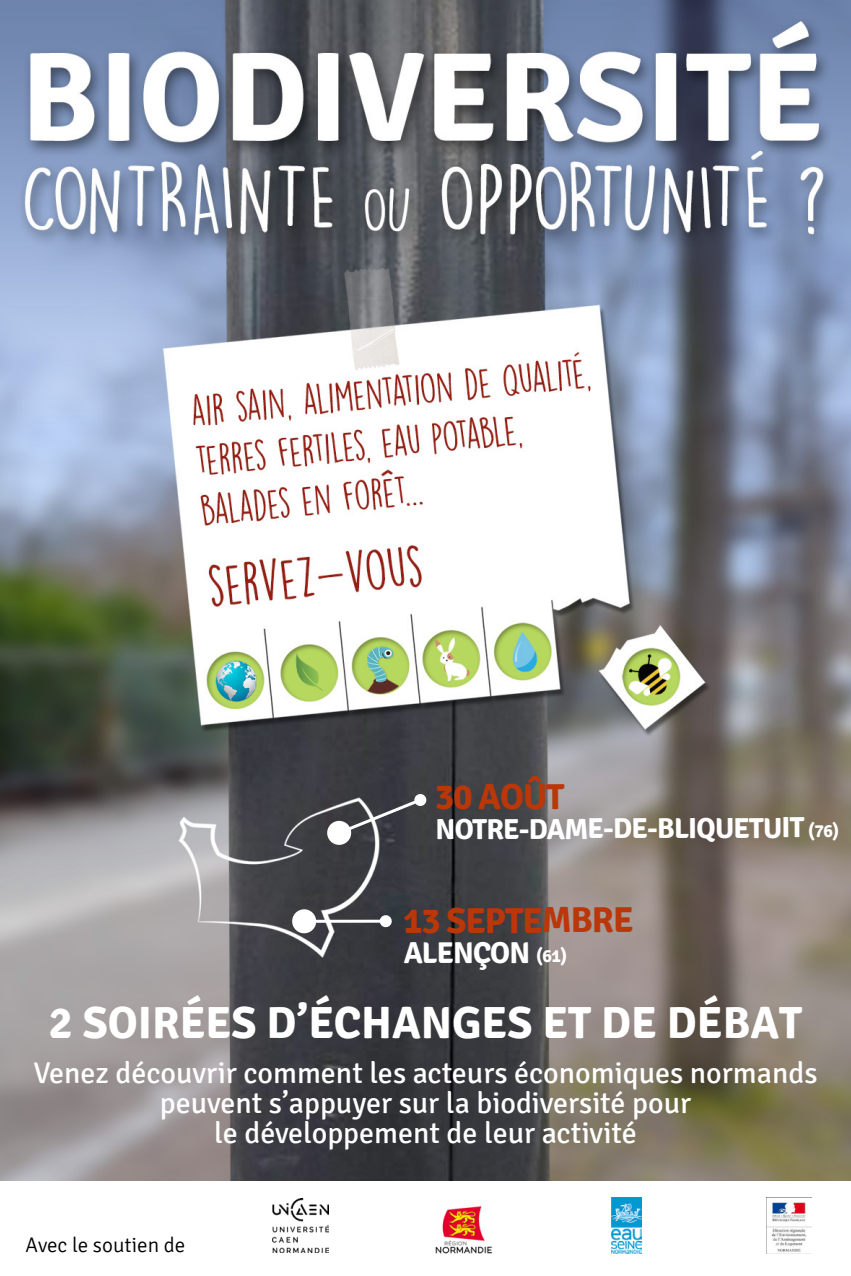
<style>
.page{position:relative;width:851px;height:1276px;background:#fff}
.page>*{position:absolute;margin:0;border:0;box-sizing:border-box;transform-origin:0 0}
.t1{font:700 45px "Signika";color:#fff}
.t2{font:700 36px "Signika";letter-spacing:-.035em;color:#ba3709}
.t3{font:30px/30px "Signika";color:#fff;text-align:center}
.t4{font:700 30px "Signika";letter-spacing:-.035em;color:#fff}
.t5{font:700 28.8px "Signika";letter-spacing:-.035em;color:#fff}
.t6{font:300 21px "Signika";color:#000}
.s1{font-size:18px}
</style>
<div class="page">
<img style="left:0;top:0;width:850px;height:1181px">
<img style="left:272px;top:1199px;width:57px;height:53px">
<img style="left:435px;top:1206px;width:56px;height:48px">
<img style="left:611px;top:1197px;width:30px;height:57px">
<img style="left:766px;top:1197px;width:45px;height:57px">
<svg style="left:335px;top:796px;width:89px;height:41px"></svg>
<div style="left:327px;top:821px;width:24px;height:24px;background:#fff;border-radius:50%"></div>
<div style="left:414px;top:794px;width:12px;height:12px;background:#fff;border-radius:50%"></div>
<svg style="left:317px;top:919px;width:62px;height:4px"></svg>
<svg style="left:290px;top:908px;width:27px;height:26px"></svg>
<svg style="left:379px;top:914px;width:13px;height:14px"></svg>
<p class="t2" style="left:435px;top:775px;width:131px">30 AOÛT</p>
<p class="t5" style="left:435px;top:811px;width:405px">NOTRE-DAME-DE-BLIQUETUIT <span class="s1">(76)</span></p>
<p class="t2" style="left:403px;top:899px;width:232px">13 SEPTEMBRE</p>
<p class="t4" style="left:403px;top:934px;width:165px">ALENÇON <span class="s1">(61)</span></p>
<p class="t1" style="left:49px;top:996px;width:754px">2 SOIRÉES D’ÉCHANGES ET DE DÉBAT</p>
<p class="t3" style="left:33px;top:1058px;width:785px">Venez découvrir comment les acteurs économiques normands peuvent s’appuyer sur la biodiversité pour</p>
<p class="t3" style="left:214px;top:1118px;width:424px">le développement de leur activité</p>
<p class="t6" style="left:26px;top:1233px;width:161px">Avec le soutien de</p>
</div>
